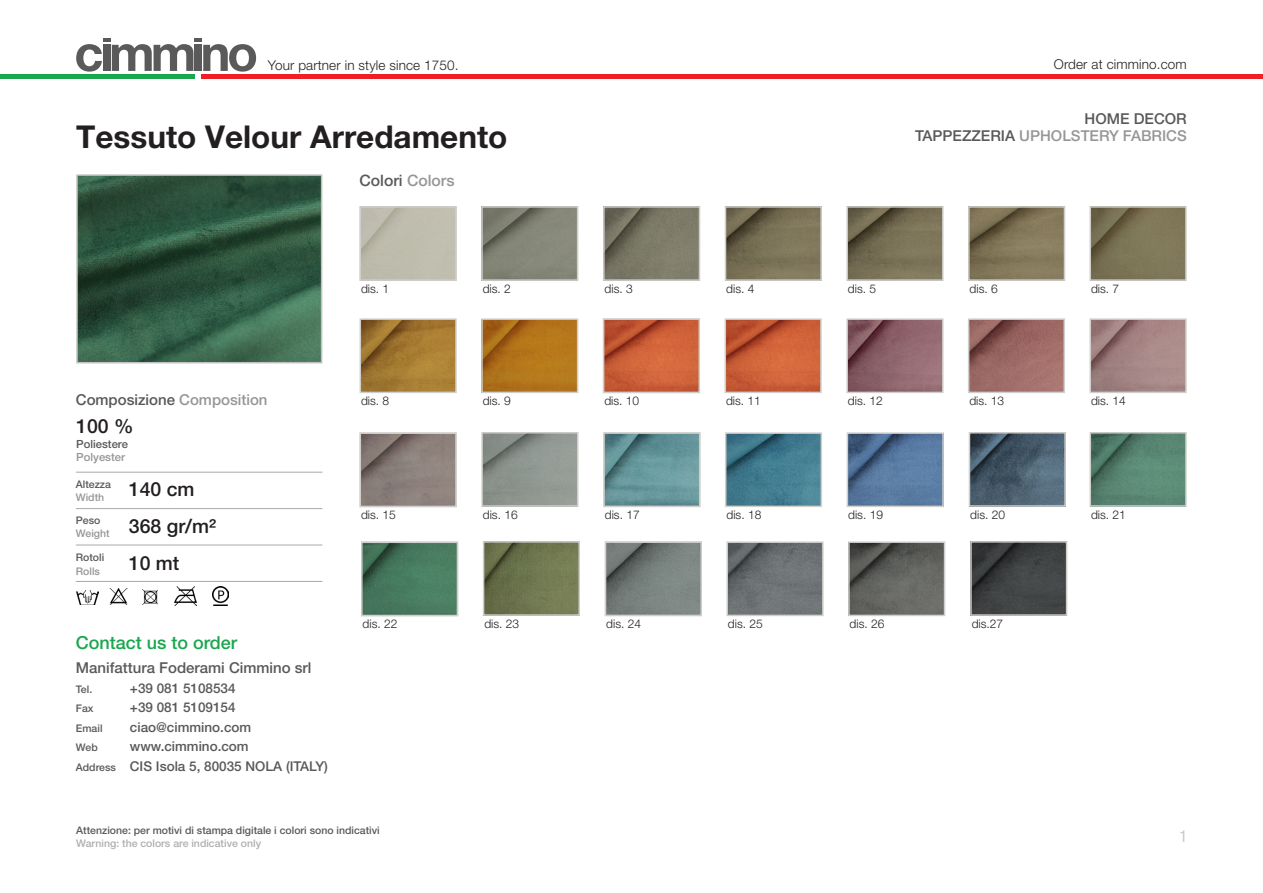
<style>
.page{position:relative;width:1263px;height:893px;background:#fff}
.page>*{position:absolute;margin:0;border:0;box-sizing:border-box;transform-origin:0 0}
.titolo_articolo{font:700 31.5px "Helvetica Neue LT Pro";color:#231f20}
.composizione_articol{font:500 19.5px "Helvetica Neue LT Pro";color:#231f20}
.composizione_articol-2{font:500 18px "Helvetica Neue LT Pro";color:#1aa64f}
.Numeri_pagine{font:condensed 16.5px "Helvetica Neue LT Pro";color:#cbc8c9}
.composizione_articol-3{font:500 15.75px "Helvetica Neue LT Pro";color:#59595b}
.composizione_articol-4{font:500 15px "Helvetica Neue LT Pro";color:#59595b}
.composizione_articol-5{font:500 15px "Helvetica Neue LT Pro";color:#959696}
.composizione_articol-6{font:500 13.5px "Helvetica Neue LT Pro";color:#59595b}
.t1{font:300 13.5px "Helvetica Neue LT Pro";letter-spacing:.01em;color:#231f20}
.t2{font:300 13.5px "Helvetica Neue LT Pro";letter-spacing:.01em;color:#241f21}
.didascalie{font:300 12px "Helvetica Neue LT Pro";color:#231f20}
.composizione_articol-7{font:500 11.25px "Helvetica Neue LT Pro";color:#59595b}
.composizione_articol-8{font:500 11.25px "Helvetica Neue LT Pro";color:#959696}
.composizione_articol-9{font:500 10.5px "Helvetica Neue LT Pro";color:#59595b}
.composizione_articol-10{font:500 10.5px "Helvetica Neue LT Pro";color:#b0afaf}
.composizione_articol-11{font:500 10.5px "Helvetica Neue LT Pro";color:#959696}
.s1{color:#959696}
.s2{color:#59595b}
.s3{font-size:10.5px}
</style>
<div class="page">
<img style="left:76px;top:590px;width:22px;height:14px">
<img style="left:109px;top:588px;width:18px;height:16px">
<img style="left:143px;top:589px;width:15px;height:15px">
<img style="left:174px;top:586px;width:22px;height:19px">
<img style="left:213px;top:587px;width:16px;height:19px">
<svg style="left:76px;top:38px;width:180px;height:34px"></svg>
<div style="left:202px;top:74px;width:1061px;height:5px;background:#ee2026"></div>
<div style="left:0;top:74px;width:195px;height:5px;background:#1aa64f"></div>
<img style="left:849px;top:209px;width:91px;height:69px">
<div style="left:846px;top:206px;width:97px;height:75px;border:2px solid #cfceca"></div>
<img style="left:484px;top:209px;width:91px;height:69px">
<div style="left:481px;top:206px;width:97px;height:75px;border:2px solid #cfceca"></div>
<img style="left:728px;top:209px;width:91px;height:69px">
<div style="left:725px;top:206px;width:97px;height:75px;border:2px solid #cfceca"></div>
<img style="left:606px;top:209px;width:91px;height:69px">
<div style="left:603px;top:206px;width:97px;height:75px;border:2px solid #cfceca"></div>
<div style="left:363px;top:209px;width:91px;height:69px;background:#bfbdae"></div>
<div style="left:360px;top:206px;width:97px;height:75px;border:2px solid #cfceca"></div>
<img style="left:1092px;top:209px;width:92px;height:69px">
<div style="left:1089px;top:206px;width:98px;height:75px;border:2px solid #cfceca"></div>
<img style="left:971px;top:209px;width:91px;height:69px">
<div style="left:968px;top:206px;width:97px;height:75px;border:2px solid #cfceca"></div>
<img style="left:850px;top:435px;width:91px;height:69px">
<div style="left:847px;top:432px;width:97px;height:75px;border:2px solid #cfceca"></div>
<img style="left:851px;top:544px;width:91px;height:69px">
<div style="left:848px;top:541px;width:97px;height:75px;border:2px solid #cfceca"></div>
<img style="left:972px;top:435px;width:91px;height:69px">
<div style="left:969px;top:432px;width:97px;height:75px;border:2px solid #cfceca"></div>
<img style="left:973px;top:544px;width:91px;height:69px">
<div style="left:970px;top:541px;width:97px;height:75px;border:2px solid #cfceca"></div>
<img style="left:1092px;top:435px;width:92px;height:69px">
<div style="left:1089px;top:432px;width:98px;height:75px;border:2px solid #cfceca"></div>
<img style="left:484px;top:321px;width:91px;height:69px">
<div style="left:481px;top:318px;width:97px;height:75px;border:2px solid #cfceca"></div>
<img style="left:484px;top:435px;width:91px;height:69px">
<div style="left:481px;top:432px;width:97px;height:75px;border:2px solid #cfceca"></div>
<img style="left:486px;top:544px;width:91px;height:69px">
<div style="left:483px;top:541px;width:97px;height:75px;border:2px solid #cfceca"></div>
<img style="left:849px;top:321px;width:91px;height:69px">
<div style="left:846px;top:318px;width:97px;height:75px;border:2px solid #cfceca"></div>
<img style="left:363px;top:321px;width:91px;height:69px">
<div style="left:360px;top:318px;width:97px;height:75px;border:2px solid #cfceca"></div>
<img style="left:727px;top:321px;width:92px;height:69px">
<div style="left:724px;top:318px;width:98px;height:75px;border:2px solid #cfceca"></div>
<img style="left:606px;top:321px;width:91px;height:69px">
<div style="left:603px;top:318px;width:97px;height:75px;border:2px solid #cfceca"></div>
<img style="left:1092px;top:321px;width:92px;height:69px">
<div style="left:1089px;top:318px;width:98px;height:75px;border:2px solid #cfceca"></div>
<img style="left:971px;top:321px;width:91px;height:69px">
<div style="left:968px;top:318px;width:97px;height:75px;border:2px solid #cfceca"></div>
<img style="left:728px;top:435px;width:91px;height:69px">
<div style="left:725px;top:432px;width:97px;height:75px;border:2px solid #cfceca"></div>
<img style="left:729px;top:544px;width:92px;height:69px">
<div style="left:726px;top:541px;width:98px;height:75px;border:2px solid #cfceca"></div>
<img style="left:606px;top:435px;width:91px;height:69px">
<div style="left:603px;top:432px;width:97px;height:75px;border:2px solid #cfceca"></div>
<img style="left:608px;top:544px;width:91px;height:69px">
<div style="left:605px;top:541px;width:97px;height:75px;border:2px solid #cfceca"></div>
<img style="left:363px;top:435px;width:91px;height:69px">
<div style="left:360px;top:432px;width:97px;height:75px;border:2px solid #cfceca"></div>
<img style="left:364px;top:544px;width:91px;height:69px">
<div style="left:361px;top:541px;width:97px;height:75px;border:2px solid #cfceca"></div>
<img style="left:79px;top:177px;width:240px;height:183px">
<div style="left:76px;top:174px;width:246px;height:189px;border:2px solid #c0c0c0"></div>
<hr style="left:76px;top:581px;width:246px;height:1px;background:#a8a9ad">
<hr style="left:76px;top:472px;width:246px;height:1px;background:#a8a9ad">
<hr style="left:76px;top:545px;width:246px;height:1px;background:#a8a9ad">
<hr style="left:76px;top:508px;width:246px;height:1px;background:#a8a9ad">
<p class="t1" style="left:268px;top:57px;width:192px">Your partner in style since 1750.</p>
<p class="t2" style="left:1054px;top:56px;width:134px">Order at cimmino.com</p>
<p class="titolo_articolo" style="left:76px;top:117px;width:433px">Tessuto Velour Arredamento</p>
<p class="composizione_articol-3" style="left:360px;top:171px;width:97px">Colori <span class="s1">Colors</span></p>
<p class="composizione_articol-4" style="left:1084px;top:110px;width:104px">HOME DECOR</p>
<p class="composizione_articol-5" style="left:915px;top:126px;width:273px"><span class="s2">TAPPEZZERIA</span> UPHOLSTERY FABRICS</p>
<p class="didascalie" style="left:361px;top:281px;width:30px">dis. 1</p>
<p class="didascalie" style="left:483px;top:281px;width:30px">dis. 2</p>
<p class="didascalie" style="left:605px;top:281px;width:30px">dis. 3</p>
<p class="didascalie" style="left:726px;top:281px;width:30px">dis. 4</p>
<p class="didascalie" style="left:848px;top:281px;width:30px">dis. 5</p>
<p class="didascalie" style="left:969px;top:281px;width:30px">dis. 6</p>
<p class="didascalie" style="left:1091px;top:281px;width:30px">dis. 7</p>
<p class="composizione_articol-4" style="left:76px;top:391px;width:193px">Composizione <span class="s1">Composition</span></p>
<p class="composizione_articol" style="left:76px;top:414px;width:59px">100 %</p>
<p class="composizione_articol-7" style="left:76px;top:437px;width:53px">Poliestere</p>
<p class="composizione_articol-8" style="left:76px;top:450px;width:50px">Polyester</p>
<p class="composizione_articol-9" style="left:76px;top:478px;width:37px">Altezza</p>
<p class="composizione_articol-11" style="left:76px;top:491px;width:30px">Width</p>
<p class="composizione_articol-9" style="left:76px;top:514px;width:26px">Peso</p>
<p class="composizione_articol-11" style="left:76px;top:527px;width:35px">Weight</p>
<p class="composizione_articol-9" style="left:76px;top:551px;width:30px">Rotoli</p>
<p class="composizione_articol-11" style="left:76px;top:565px;width:26px">Rolls</p>
<p class="composizione_articol" style="left:129px;top:478px;width:67px">140 cm</p>
<p class="composizione_articol" style="left:129px;top:514px;width:89px">368 gr/m²</p>
<p class="composizione_articol" style="left:129px;top:551px;width:52px">10 mt</p>
<p class="composizione_articol-2" style="left:76px;top:631px;width:163px">Contact us to order</p>
<p class="composizione_articol-4" style="left:76px;top:659px;width:237px">Manifattura Foderami Cimmino srl</p>
<p class="composizione_articol-9" style="left:76px;top:683px;width:18px">Tel.</p>
<p class="composizione_articol-6" style="left:130px;top:680px;width:107px">+39 081 5108534</p>
<p class="composizione_articol-9" style="left:76px;top:702px;width:19px">Fax</p>
<p class="composizione_articol-6" style="left:130px;top:700px;width:107px">+39 081 5109154</p>
<p class="composizione_articol-9" style="left:76px;top:722px;width:28px">Email</p>
<p class="composizione_articol-6" style="left:130px;top:719px;width:123px">ciao@cimmino.com</p>
<p class="composizione_articol-9" style="left:76px;top:741px;width:23px">Web</p>
<p class="composizione_articol-6" style="left:130px;top:739px;width:120px">www.cimmino.com</p>
<p class="composizione_articol-6" style="left:76px;top:758px;width:254px"><span class="s3">Address</span> CIS Isola 5, 80035 NOLA (ITALY)</p>
<p class="didascalie" style="left:361px;top:393px;width:30px">dis. 8</p>
<p class="didascalie" style="left:604px;top:393px;width:36px">dis. 10</p>
<p class="didascalie" style="left:726px;top:393px;width:36px">dis. 11</p>
<p class="didascalie" style="left:848px;top:393px;width:36px">dis. 12</p>
<p class="didascalie" style="left:969px;top:393px;width:36px">dis. 13</p>
<p class="didascalie" style="left:1091px;top:393px;width:36px">dis. 14</p>
<p class="didascalie" style="left:483px;top:393px;width:30px">dis. 9</p>
<p class="didascalie" style="left:361px;top:507px;width:36px">dis. 15</p>
<p class="didascalie" style="left:363px;top:616px;width:36px">dis. 22</p>
<p class="didascalie" style="left:483px;top:507px;width:36px">dis. 16</p>
<p class="didascalie" style="left:484px;top:616px;width:36px">dis. 23</p>
<p class="didascalie" style="left:605px;top:507px;width:36px">dis. 17</p>
<p class="didascalie" style="left:606px;top:616px;width:36px">dis. 24</p>
<p class="didascalie" style="left:726px;top:507px;width:36px">dis. 18</p>
<p class="didascalie" style="left:728px;top:616px;width:36px">dis. 25</p>
<p class="didascalie" style="left:848px;top:507px;width:36px">dis. 19</p>
<p class="didascalie" style="left:850px;top:616px;width:36px">dis. 26</p>
<p class="didascalie" style="left:970px;top:507px;width:36px">dis. 20</p>
<p class="didascalie" style="left:972px;top:616px;width:33px">dis.27</p>
<p class="didascalie" style="left:1091px;top:507px;width:36px">dis. 21</p>
<p class="composizione_articol-9" style="left:76px;top:824px;width:305px">Attenzione: per motivi di stampa digitale i colori sono indicativi</p>
<p class="composizione_articol-10" style="left:76px;top:837px;width:186px">Warning: the colors are indicative only</p>
<p class="Numeri_pagine" style="left:1179px;top:827px;width:9px">1</p>
</div>
